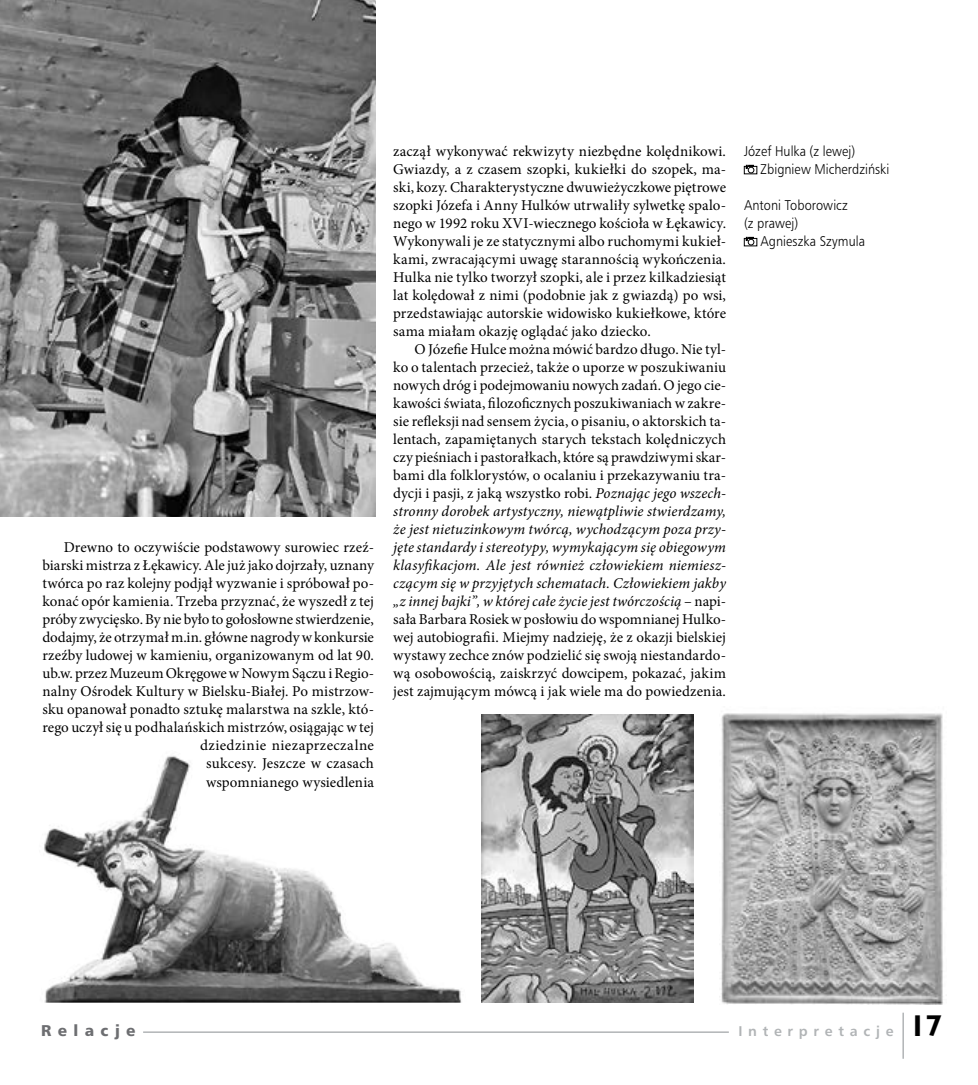
<style>
.page{position:relative;width:978px;height:1085px;background:#fff}
.page>*{position:absolute;margin:0;border:0;box-sizing:border-box;transform-origin:0 0}
.t1{font:700 30px "Humanist 521 BT";color:#000}
.t2{font:15px/18px "Minion Pro";letter-spacing:.005em;color:#000;text-align:justify}
.t3{font:15px "Humnst 777 Blk PL";letter-spacing:.425em;color:#6d6e71}
.t4{font:13.5px/18px "Humnst 777 Lt PL";letter-spacing:.005em;color:#000;scale:.9 1}
.t5{font:700 13.5px "Humnst 777 PL";letter-spacing:.425em;color:#b1b4b6}
.s1{font-style:italic}
</style>
<div class="page">
<hr style="left:902px;top:1012px;width:2px;height:46px;background:#b1b4b6">
<hr style="left:143px;top:1031px;width:586px;height:1px;background:#b1b4b6">
<img style="left:0;top:0;width:375px;height:516px">
<img style="left:482px;top:714px;width:211px;height:288px">
<img style="left:719px;top:713px;width:224px;height:291px">
<div style="left:744px;top:166px;width:13px;height:8px;border:1px solid #000"></div>
<svg style="left:746px;top:165px;width:8px;height:8px"></svg>
<div style="left:744px;top:238px;width:13px;height:8px;border:1px solid #000"></div>
<svg style="left:746px;top:237px;width:8px;height:8px"></svg>
<img style="left:44px;top:755px;width:418px;height:247px">
<p class="t2" style="left:43px;top:538px;width:333px;text-align:right">Drewno to oczywiście podstawowy surowiec rzeź&shy;biarski mistrza z Łękawicy. Ale już jako dojrzały, uznany twórca po raz kolejny podjął wyzwanie i spróbował po&shy;konać opór kamienia. Trzeba przyznać, że wyszedł z tej próby zwycięsko. By nie było to gołosłowne stwierdzenie, dodajmy, że otrzymał m.in. główne nagrody w konkursie rzeźby ludowej w kamieniu, organizowanym od lat 90. ub.w. przez Muzeum Okręgowe w Nowym Sączu i Regio&shy;nalny Ośrodek Kultury w Bielsku-Białej. Po mistrzow&shy;sku opanował ponadto sztukę malarstwa na szkle, któ&shy;rego uczył się u podhalańskich mistrzów, osiągając w tej dziedzinie niezaprzeczalne<br>sukcesy. Jeszcze w czasach<br>wspomnianego wysiedlenia</p>
<p class="t2" style="left:393px;top:142px;width:334px">zaczął wykonywać rekwizyty niezbędne kolędnikowi.<br>Gwiazdy, a z czasem szopki, kukiełki do szopek, ma&shy;ski, kozy. Charakterystyczne dwuwieżyczkowe piętrowe szopki Józefa i Anny Hulków utrwaliły sylwetkę spalo&shy;nego w 1992 roku XVI-wiecznego kościoła w Łękawicy.<br>Wykonywali je ze statycznymi albo ruchomymi kukieł&shy;kami, zwracającymi uwagę starannością wykończenia.<br>Hulka nie tylko tworzył szopki, ale i przez kilkadziesiąt lat kolędował z nimi (podobnie jak z gwiazdą) po wsi, przedstawiając autorskie widowisko kukiełkowe, które sama miałam okazję oglądać jako dziecko.</p>
<p class="t2" style="left:393px;top:340px;width:334px;text-indent:21px">O Józefie Hulce można mówić bardzo długo. Nie tyl&shy;ko o talentach przecież, także o uporze w poszukiwaniu nowych dróg i podejmowaniu nowych zadań. O jego cie&shy;kawości świata, filozoficznych poszukiwaniach w zakre&shy;sie refleksji nad sensem życia, o pisaniu, o aktorskich ta&shy;lentach, zapamiętanych starych tekstach kolędniczych czy pieśniach i pastorałkach, które są prawdziwymi skar&shy;bami dla folklorystów, o ocalaniu i przekazywaniu tra&shy;dycji i pasji, z jaką wszystko robi. <span class="s1">Poznając jego wszech&shy;stronny dorobek artystyczny, niewątpliwie stwierdzamy, że jest nietuzinkowym twórcą, wychodzącym poza przy&shy;jęte standardy i stereotypy, wymykającym się obiegowym klasyfikacjom. Ale jest również człowiekiem niemiesz&shy;czącym się w przyjętych schematach. Człowiekiem jakby „z innej bajki”, w której całe życie jest twórczością</span> – napi&shy;sała Barbara Rosiek w posłowiu do wspomnianej Hulko&shy;wej autobiografii. Miejmy nadzieję, że z okazji bielskiej wystawy zechce znów podzielić się swoją niestandardo&shy;wą osobowością, zaiskrzyć dowcipem, pokazać, jakim jest zajmującym mówcą i jak wiele ma do powiedzenia.</p>
<p class="t4" style="left:761px;top:142px;width:145px;text-indent:-17px">Józef Hulka (z lewej)<br>Zbigniew Micherdziński</p>
<p class="t4" style="left:744px;top:196px;width:117px">Antoni Toborowicz (z prawej)</p>
<p class="t4" style="left:761px;top:232px;width:118px">Agnieszka Szymula</p>
<p class="t3" style="left:41px;top:1020px;width:96px">Relacje</p>
<p class="t5" style="left:738px;top:1022px;width:157px">Interpretacje</p>
<h1 class="t1" style="left:910px;top:1006px;width:34px">17</h1>
</div>
